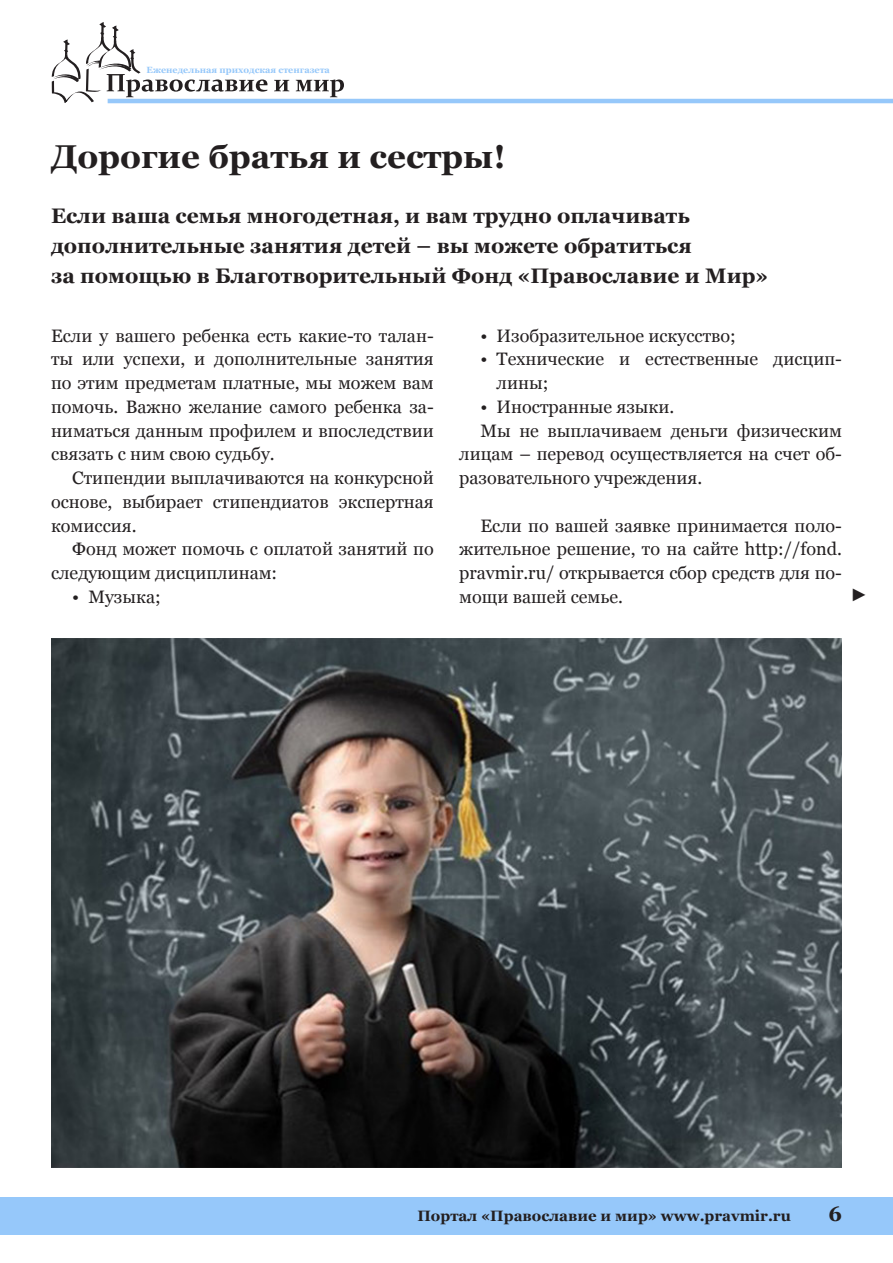
<style>
.page{position:relative;width:893px;height:1263px;background:#fff}
.page>*{position:absolute;margin:0;border:0;box-sizing:border-box;transform-origin:0 0}
.Zagolovok{font:700 33px "Georgia";color:#231f20}
.Podzagolovok{font:700 21px/30px "Georgia";color:#231f20}
.Text{font:18px/23.7px "Georgia";color:#231f20;text-align:justify}
.Text_first{font:18px/23.7px "Georgia";color:#231f20;text-align:justify}
.Text-2{font:18px "Arial";color:#231f20}
.t1{font:700 15px "Georgia";color:#231f20}
.t2{font:700 9px "Georgia";color:#96c8fa}
</style>
<div class="page">
<svg style="left:52px;top:22px;width:215px;height:81px"></svg>
<svg style="left:274px;top:80px;width:15px;height:11px"></svg>
<svg style="left:296px;top:79px;width:48px;height:18px"></svg>
<hr style="left:108px;top:99px;width:785px;height:4px;background:#96c8fa">
<div style="left:0;top:1197px;width:893px;height:37px;background:#96c8fa"></div>
<img style="left:51px;top:638px;width:791px;height:530px">
<p class="t2" style="left:147px;top:64px;width:185px">Еженедельная приходская стенгазета</p>
<p class="Zagolovok" style="left:51px;top:135px;width:456px">Дорогие братья и сестры!</p>
<p class="Podzagolovok" style="left:51px;top:200px;width:719px">Если ваша семья многодетная, и вам трудно оплачивать дополнительные занятия детей – вы можете обратиться<br>за помощью в Благотворительный Фонд «Православие и Мир»</p>
<p class="Text_first" style="left:51px;top:324px;width:384px">Если у вашего ребенка есть какие-то талан&shy;ты или успехи, и дополнительные занятия по этим предметам платные, мы можем вам помочь. Важно желание самого ребенка за&shy;ниматься данным профилем и впоследствии связать с ним свою судьбу.</p>
<p class="Text" style="left:51px;top:466px;width:384px;text-indent:21px">Стипендии выплачиваются на конкурсной основе, выбирает стипендиатов экспертная комиссия.</p>
<p class="Text" style="left:51px;top:538px;width:384px;text-indent:21px">Фонд может помочь с оплатой занятий по следующим дисциплинам:</p>
<p class="Text" style="left:72px;top:585px;width:90px">• Музыка;</p>
<p class="Text" style="left:480px;top:324px;width:257px">• Изобразительное искусство;</p>
<p class="Text" style="left:497px;top:348px;width:345px;text-indent:-16px">• Технические и естественные дисцип&shy;лины;</p>
<p class="Text" style="left:480px;top:395px;width:195px">• Иностранные языки.</p>
<p class="Text" style="left:459px;top:419px;width:384px;text-indent:21px">Мы не выплачиваем деньги физическим лицам – перевод осуществляется на счет об&shy;разовательного учреждения.</p>
<p class="Text" style="left:459px;top:514px;width:384px;text-indent:21px">Если по вашей заявке принимается поло&shy;жительное решение, то на сайте http://fond. pravmir.ru/ открывается сбор средств для по&shy;мощи вашей семье.</p>
<p class="Text-2" style="left:850px;top:583px;width:19px">►</p>
<p class="t1" style="left:417px;top:1206px;width:375px">Портал «Православие и мир» www.pravmir.ru</p>
<p class="Podzagolovok" style="left:828px;top:1199px;width:15px">6</p>
</div>
